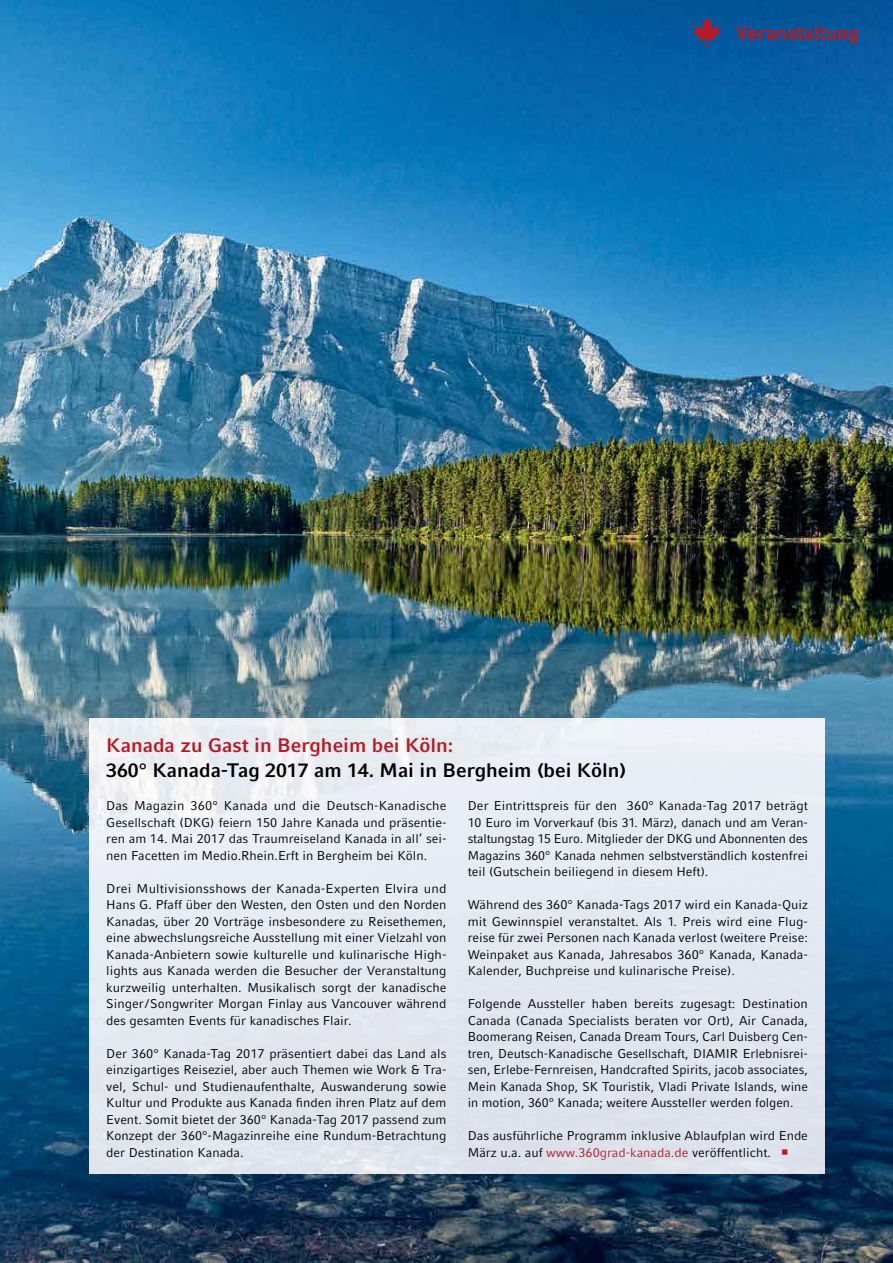
<style>
.page{position:relative;width:893px;height:1263px;background:#fff}
.page>*{position:absolute;margin:0;border:0;box-sizing:border-box;transform-origin:0 0}
.t1{font:700 19.5px "Compatil Fact LT";color:#000}
.t2{font:700 19.5px "Compatil Fact LT";color:#b51b26}
.t3{font:700 19.5px "DIN";letter-spacing:-.01em;color:#b51b26}
.t4{font:12.75px/16.5px "Compatil Fact LT";color:#000;text-align:justify}
.s1{color:#b51b26}
</style>
<div class="page">
<img style="left:0;top:0;width:893px;height:1263px">
<img style="left:89px;top:719px;width:736px;height:454px">
<svg style="left:693px;top:17px;width:28px;height:31px"></svg>
<h1 class="t3" style="left:737px;top:21px;width:124px">Veranstaltung</h1>
<h1 class="t2" style="left:106px;top:734px;width:349px">Kanada zu Gast in Bergheim bei Köln:</h1>
<h1 class="t1" style="left:106px;top:759px;width:521px">360° Kanada-Tag 2017 am 14. Mai in Bergheim (bei Köln)</h1>
<p class="t4" style="left:106px;top:797px;width:342px">Das Magazin 360° Kanada und die Deutsch-Kanadische Gesellschaft (DKG) feiern 150 Jahre Kanada und präsentie&shy;ren am 14. Mai 2017 das Traumreiseland Kanada in all‘ sei&shy;nen Facetten im Medio.Rhein.Erft in Bergheim bei Köln.</p>
<p class="t4" style="left:106px;top:880px;width:342px">Drei Multivisionsshows der Kanada-Experten Elvira und Hans G. Pfaff über den Westen, den Osten und den Norden Kanadas, über 20 Vorträge insbesondere zu Reisethemen, eine abwechslungsreiche Ausstellung mit einer Vielzahl von Kanada-Anbietern sowie kulturelle und kulinarische High&shy;lights aus Kanada werden die Besucher der Veranstaltung kurzweilig unterhalten. Musikalisch sorgt der kanadische Singer/Songwriter Morgan Finlay aus Vancouver während des gesamten Events für kanadisches Flair.</p>
<p class="t4" style="left:106px;top:1045px;width:342px">Der 360° Kanada-Tag 2017 präsentiert dabei das Land als einzigartiges Reiseziel, aber auch Themen wie Work &amp; Tra&shy;vel, Schul- und Studienaufenthalte, Auswanderung sowie Kultur und Produkte aus Kanada finden ihren Platz auf dem Event. Somit bietet der 360° Kanada-Tag 2017 passend zum Konzept der 360°-Magazinreihe eine Rundum-Betrachtung der Destination Kanada.</p>
<p class="t4" style="left:468px;top:797px;width:342px">Der Eintrittspreis für den 360° Kanada-Tag 2017 beträgt 10 Euro im Vorverkauf (bis 31. März), danach und am Veran&shy;staltungstag 15 Euro. Mitglieder der DKG und Abonnenten des Magazins 360° Kanada nehmen selbstverständlich kostenfrei teil (Gutschein beiliegend in diesem Heft).</p>
<p class="t4" style="left:468px;top:896px;width:342px">Während des 360° Kanada-Tags 2017 wird ein Kanada-Quiz mit Gewinnspiel veranstaltet. Als 1. Preis wird eine Flug&shy;reise für zwei Personen nach Kanada verlost (weitere Preise:<br>Weinpaket aus Kanada, Jahresabos 360° Kanada, Kanada-Kalender, Buchpreise und kulinarische Preise).</p>
<p class="t4" style="left:468px;top:995px;width:342px">Folgende Aussteller haben bereits zugesagt: Destination Canada (Canada Specialists beraten vor Ort), Air Canada, Boomerang Reisen, Canada Dream Tours, Carl Duisberg Cen&shy;tren, Deutsch-Kanadische Gesellschaft, DIAMIR Erlebnisrei&shy;sen, Erlebe-Fernreisen, Handcrafted Spirits, jacob associates, Mein Kanada Shop, SK Touristik, Vladi Private Islands, wine in motion, 360° Kanada; weitere Aussteller werden folgen.</p>
<p class="t4" style="left:468px;top:1127px;width:342px">Das ausführliche Programm inklusive Ablaufplan wird Ende<br>März u.a. auf <span class="s1">www.360grad-kanada.de</span> veröffentlicht. <span class="s1">○</span></p>
</div>
